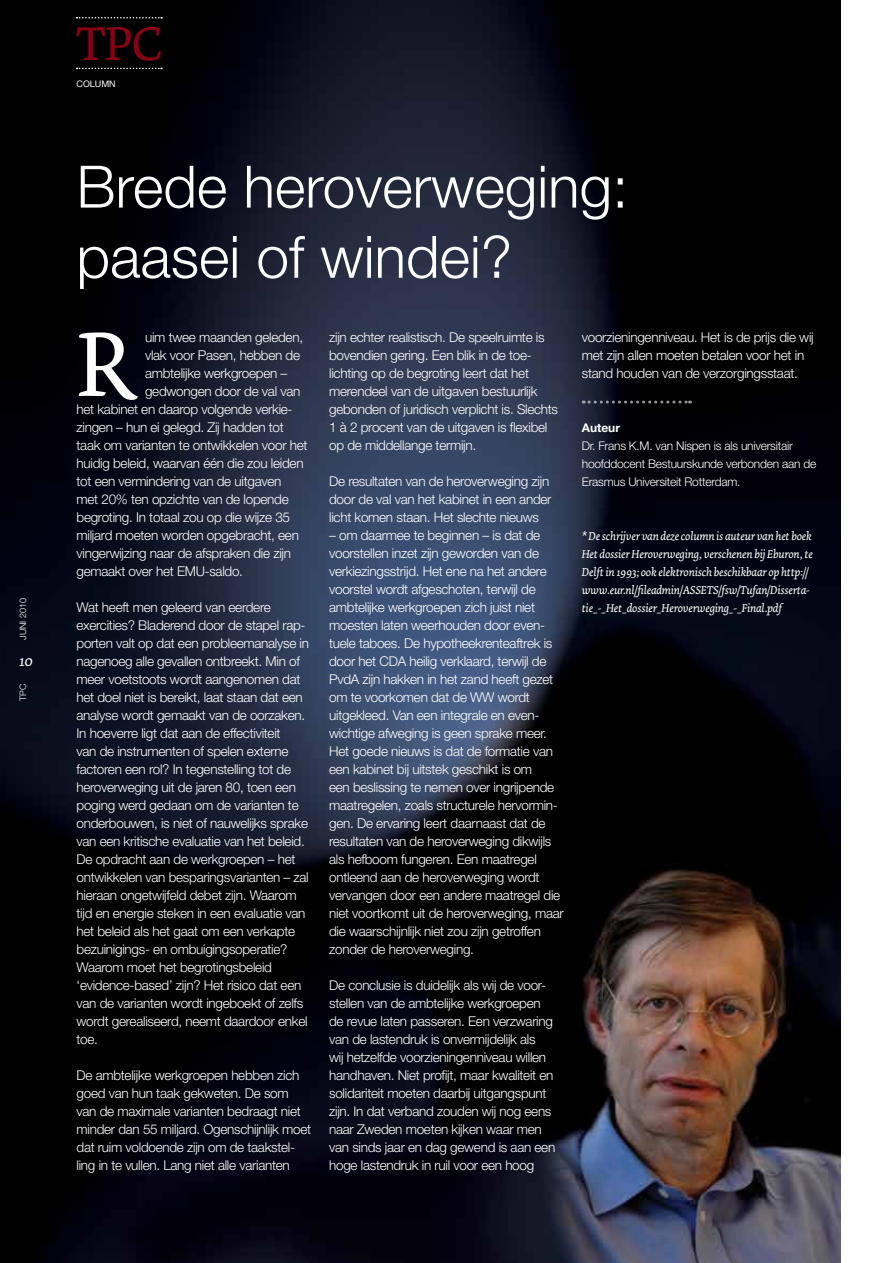
<style>
.page{position:relative;width:893px;height:1263px;background:#fff}
.page>*{position:absolute;margin:0;border:0;box-sizing:border-box;transform-origin:0 0}
.t1{font:96.3px "Dolly";color:#fff}
.t2{font:300 58.5px/70.2px "Helvetica Neue";color:#fff}
.t3{font:49.8px "Dolly Small Caps";color:#890016}
.t4{font:italic 16.5px "Dolly";color:#fff}
.t5{font:300 13.5px/18px "Helvetica Neue";letter-spacing:-.02em;color:#fff}
.t6{font:italic 12px/18px "Dolly";letter-spacing:-.02em;color:#fff}
.t7{font:300 12px/18px "Helvetica Neue";letter-spacing:-.02em;color:#fff}
.t8{font:700 12px "Helvetica Neue";color:#fff}
.t9{font:300 9px "Helvetica Neue";color:#fff}
.t10{font:9px "Helvetica Neue";color:#fff}
</style>
<div class="page">
<img style="left:0;top:0;width:840px;height:1263px">
<svg style="left:583px;top:401px;width:107px;height:3px"></svg>
<svg style="left:77px;top:17px;width:85px;height:2px"></svg>
<svg style="left:77px;top:68px;width:85px;height:1px"></svg>
<p class="t9" style="left:18px;top:640px;width:43px;rotate:-90deg">JUNI 2010</p>
<p class="t4" style="left:19px;top:651px;width:15px">10</p>
<p class="t9" style="left:18px;top:701px;width:19px;rotate:-90deg">TPC</p>
<h3 class="t3" style="left:77px;top:14px;width:87px">TPC</h3>
<p class="t10" style="left:77px;top:78px;width:41px">COLUMN</p>
<h2 class="t2" style="left:77px;top:150px;width:553px">Brede heroverweging: paasei of windei?</h2>
<h1 class="t1" style="left:77px;top:307px;width:60px">R</h1>
<p class="t5" style="left:145px;top:328px;width:160px">uim twee maanden geleden,</p>
<p class="t5" style="left:145px;top:346px;width:157px">vlak voor Pasen, hebben de</p>
<p class="t5" style="left:145px;top:364px;width:144px">ambtelijke werkgroepen –</p>
<p class="t5" style="left:145px;top:382px;width:157px">gedwongen door de val van</p>
<p class="t5" style="left:77px;top:400px;width:218px">het kabinet en daarop volgende verkie-</p>
<p class="t5" style="left:77px;top:418px;width:209px">zingen – hun ei gelegd. Zij hadden tot</p>
<p class="t5" style="left:77px;top:436px;width:233px">taak om varianten te ontwikkelen voor het</p>
<p class="t5" style="left:77px;top:454px;width:229px">huidig beleid, waarvan één die zou leiden</p>
<p class="t5" style="left:77px;top:472px;width:206px">tot een vermindering van de uitgaven</p>
<p class="t5" style="left:77px;top:490px;width:214px">met 20% ten opzichte van de lopende</p>
<p class="t5" style="left:77px;top:508px;width:215px">begroting. In totaal zou op die wijze 35</p>
<p class="t5" style="left:77px;top:526px;width:224px">miljard moeten worden opgebracht, een</p>
<p class="t5" style="left:77px;top:544px;width:216px">vingerwijzing naar de afspraken die zijn</p>
<p class="t5" style="left:77px;top:562px;width:111px">gemaakt over het EMU</p>
<p class="t5" style="left:205px;top:562px;width:40px">-saldo.</p>
<p class="t5" style="left:77px;top:598px;width:234px">Wat heeft men geleerd van eerdere exercities? Bladerend door de stapel rap&shy;porten valt op dat een probleemanalyse in nagenoeg alle gevallen ontbreekt. Min of meer voetstoots wordt aangenomen dat het doel niet is bereikt, laat staan dat een analyse wordt gemaakt van de oorzaken.<br>In hoeverre ligt dat aan de effectiviteit<br>van de instrumenten of spelen externe factoren een rol? In tegenstelling tot de heroverweging uit de jaren 80, toen een poging werd gedaan om de varianten te onderbouwen, is niet of nauwelijks sprake van een kritische evaluatie van het beleid.<br>De opdracht aan de werkgroepen – het ontwikkelen van besparingsvarianten – zal hieraan ongetwijfeld debet zijn. Waarom tijd en energie steken in een evaluatie van het beleid als het gaat om een verkapte bezuinigings- en ombuigingsoperatie?<br>Waarom moet het begrotingsbeleid ‘evidence-based’ zijn? Het risico dat een van de varianten wordt ingeboekt of zelfs wordt gerealiseerd, neemt daardoor enkel toe.</p>
<p class="t5" style="left:77px;top:1066px;width:236px">De ambtelijke werkgroepen hebben zich goed van hun taak gekweten. De som van de maximale varianten bedraagt niet minder dan 55 miljard. Ogenschijnlijk moet dat ruim voldoende zijn om de taakstel&shy;ling in te vullen. Lang niet alle varianten</p>
<p class="t5" style="left:329px;top:328px;width:230px">zijn echter realistisch. De speelruimte is bovendien gering. Een blik in de toe&shy;lichting op de begroting leert dat het merendeel van de uitgaven bestuurlijk gebonden of juridisch verplicht is. Slechts 1 à 2 procent van de uitgaven is flexibel op de middellange termijn.</p>
<p class="t5" style="left:329px;top:472px;width:224px">De resultaten van de heroverweging zijn door de val van het kabinet in een ander licht komen staan. Het slechte nieuws</p>
<p class="t5" style="left:329px;top:526px;width:236px">– om daarmee te beginnen – is dat de voorstellen inzet zijn geworden van de verkiezingsstrijd. Het ene na het andere voorstel wordt afgeschoten, terwijl de ambtelijke werkgroepen zich juist niet moesten laten weerhouden door even&shy;tuele taboes. De hypotheekrenteaftrek is door het CDA heilig verklaard, terwijl de PvdA zijn hakken in het zand heeft gezet om te voorkomen dat de WW wordt uitgekleed. Van een integrale en even&shy;wichtige afweging is geen sprake meer.<br>Het goede nieuws is dat de formatie van een kabinet bij uitstek geschikt is om<br>een beslissing te nemen over ingrijpende maatregelen, zoals structurele hervormin&shy;gen. De ervaring leert daarnaast dat de resultaten van de heroverweging dikwijls als hefboom fungeren. Een maatregel ontleend aan de heroverweging wordt vervangen door een andere maatregel die niet voortkomt uit de heroverweging, maar die waarschijnlijk niet zou zijn getroffen zonder de heroverweging.</p>
<p class="t5" style="left:329px;top:976px;width:228px">De conclusie is duidelijk als wij de voor&shy;stellen van de ambtelijke werkgroepen de revue laten passeren. Een verzwaring van de lastendruk is onvermijdelijk als<br>wij hetzelfde voorzieningenniveau willen handhaven. Niet profijt, maar kwaliteit en solidariteit moeten daarbij uitgangspunt zijn. In dat verband zouden wij nog eens naar Zweden moeten kijken waar men van sinds jaar en dag gewend is aan een hoge lastendruk in ruil voor een hoog</p>
<p class="t5" style="left:582px;top:328px;width:234px">voorzieningenniveau. Het is de prijs die wij met zijn allen moeten betalen voor het in stand houden van de verzorgingsstaat.</p>
<p class="t8" style="left:582px;top:420px;width:40px">Auteur</p>
<p class="t7" style="left:582px;top:436px;width:236px">Dr. Frans K.M. van Nispen is als universitair hoofddocent Bestuurskunde verbonden aan de<br>Erasmus Universiteit Rotterdam.</p>
<p class="t6" style="left:582px;top:527px;width:233px">* De schrijver van deze column is auteur van het boek Het dossier Heroverweging, verschenen bij Eburon, te Delft in 1993; ook elektronisch beschikbaar op http:// www.eur.nl/fileadmin/ASSETS/fsw/Tufan/Disserta&shy;tie_-_Het_dossier_Heroverweging_-_Final.pdf</p>
</div>
